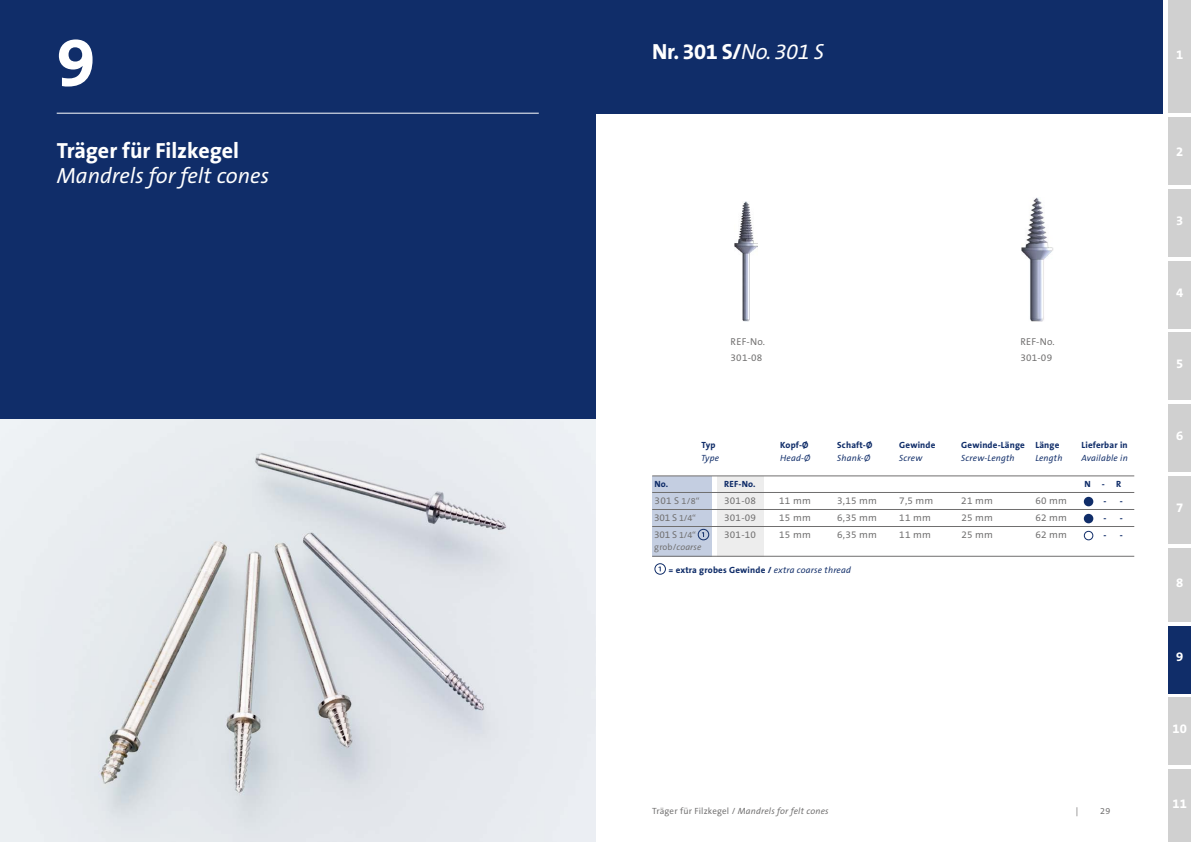
<style>
.page{position:relative;width:1191px;height:842px;background:#fff}
.page>*{position:absolute;margin:0;border:0;box-sizing:border-box;transform-origin:0 0}
.t1{font:700 70px "The Sans Office LF";color:#fff}
.t2{font:700 22px "The Sans Office LF";letter-spacing:-.005em;color:#fff}
.t3{font:italic 22px "The Sans Office LF";color:#fff}
.t4{font:700 13px "The Sans Office LF";color:#fff}
.t5{font:10px "The Sans Office LF";letter-spacing:.02em;color:#706f6f}
.t6{font:700 9px "The Sans Office LF";letter-spacing:.02em;color:#102d69}
.t7{font:italic 9px "The Sans Office LF";letter-spacing:.02em;color:#102d69}
.t8{font:italic 9px "The Sans Office LF";letter-spacing:.02em;color:#706f6f}
.t9{font:9px "The Sans Office LF";color:#706f6f}
.s1{font-weight:400;font-style:italic}
.s2{font-size:9px}
.s3{font-style:normal}
</style>
<div class="page">
<div style="left:1168px;top:0;width:23px;height:113px;background:#d0d0d0"></div>
<div style="left:1168px;top:118px;width:23px;height:67px;background:#d0d0d0"></div>
<div style="left:1168px;top:189px;width:23px;height:68px;background:#d0d0d0"></div>
<div style="left:1168px;top:261px;width:23px;height:67px;background:#d0d0d0"></div>
<div style="left:1168px;top:333px;width:23px;height:67px;background:#d0d0d0"></div>
<div style="left:1168px;top:404px;width:23px;height:68px;background:#d0d0d0"></div>
<div style="left:1168px;top:626px;width:23px;height:67px;background:#102d69"></div>
<div style="left:1168px;top:476px;width:23px;height:67px;background:#d0d0d0"></div>
<div style="left:1168px;top:697px;width:23px;height:68px;background:#d0d0d0"></div>
<div style="left:1168px;top:548px;width:23px;height:73px;background:#d0d0d0"></div>
<div style="left:1168px;top:769px;width:23px;height:73px;background:#d0d0d0"></div>
<div style="left:0;top:0;width:595px;height:420px;background:#102d69"></div>
<hr style="left:57px;top:113px;width:482px;height:1px;background:#fff">
<div style="left:595px;top:0;width:567px;height:113px;background:#102d69"></div>
<img style="left:1021px;top:197px;width:32px;height:124px">
<img style="left:735px;top:202px;width:23px;height:119px">
<div style="left:654px;top:563px;width:12px;height:12px;border:1px solid #102d69;border-radius:50%"></div>
<div style="left:652px;top:476px;width:60px;height:80px;background:#c4cee1"></div>
<div style="left:717px;top:476px;width:47px;height:80px;background:#ededed"></div>
<div style="left:1083px;top:497px;width:10px;height:9px;background:#102d69;border-radius:50%"></div>
<div style="left:1083px;top:514px;width:10px;height:9px;background:#102d69;border-radius:50%"></div>
<div style="left:697px;top:529px;width:12px;height:11px;border:1px solid #102d69;border-radius:50%"></div>
<div style="left:1083px;top:531px;width:10px;height:9px;border:1px solid #102d69;border-radius:50%"></div>
<hr style="left:652px;top:476px;width:482px;height:1px;background:#706f6f">
<hr style="left:652px;top:492px;width:482px;height:1px;background:#706f6f">
<hr style="left:652px;top:509px;width:482px;height:1px;background:#706f6f">
<hr style="left:652px;top:526px;width:482px;height:1px;background:#706f6f">
<hr style="left:652px;top:556px;width:482px;height:1px;background:#706f6f">
<img style="left:0;top:420px;width:595px;height:422px">
<h1 class="t1" style="left:57px;top:17px;width:40px">9</h1>
<h2 class="t2" style="left:57px;top:136px;width:184px">Träger für Filzkegel</h2>
<h2 class="t3" style="left:57px;top:161px;width:214px">Mandrels for felt cones</h2>
<h2 class="t2" style="left:652px;top:37px;width:173px">Nr. 301 S/<span class="s1">No. 301 S</span></h2>
<p class="t5" style="left:730px;top:335px;width:36px">REF-No.</p>
<p class="t5" style="left:1020px;top:335px;width:36px">REF-No.</p>
<p class="t5" style="left:730px;top:352px;width:33px">301-08</p>
<p class="t5" style="left:1020px;top:352px;width:33px">301-09</p>
<p class="t6" style="left:701px;top:440px;width:16px">Typ</p>
<p class="t6" style="left:780px;top:440px;width:30px">Kopf-Ø</p>
<p class="t6" style="left:837px;top:440px;width:37px">Schaft-Ø</p>
<p class="t6" style="left:899px;top:440px;width:38px">Gewinde</p>
<p class="t6" style="left:961px;top:440px;width:100px">Gewinde-Länge Länge</p>
<p class="t6" style="left:1081px;top:440px;width:48px">Lieferbar in</p>
<p class="t7" style="left:701px;top:453px;width:19px">Type</p>
<p class="t7" style="left:780px;top:453px;width:32px">Head-Ø</p>
<p class="t7" style="left:837px;top:453px;width:35px">Shank-Ø</p>
<p class="t7" style="left:899px;top:453px;width:25px">Screw</p>
<p class="t7" style="left:961px;top:453px;width:55px">Screw-Length</p>
<p class="t7" style="left:1035px;top:453px;width:29px">Length</p>
<p class="t7" style="left:1081px;top:453px;width:48px">Available in</p>
<p class="t6" style="left:654px;top:478px;width:15px">No.</p>
<p class="t6" style="left:724px;top:478px;width:33px">REF-No.</p>
<p class="t6" style="left:1084px;top:478px;width:38px">N - R</p>
<p class="t5" style="left:654px;top:494px;width:47px">301 S <span class="s2">1/8“</span></p>
<p class="t5" style="left:724px;top:494px;width:33px">301-08</p>
<p class="t5" style="left:779px;top:494px;width:33px">11 mm</p>
<p class="t5" style="left:837px;top:494px;width:41px">3,15 mm</p>
<p class="t5" style="left:899px;top:494px;width:36px">7,5 mm</p>
<p class="t5" style="left:961px;top:494px;width:33px">21 mm</p>
<p class="t5" style="left:1035px;top:494px;width:33px">60 mm</p>
<p class="t6" style="left:1103px;top:495px;width:21px">- -</p>
<p class="t5" style="left:654px;top:511px;width:43px">301 S <span class="s2">1/4“</span></p>
<p class="t5" style="left:724px;top:511px;width:33px">301-09</p>
<p class="t5" style="left:779px;top:511px;width:33px">15 mm</p>
<p class="t5" style="left:837px;top:511px;width:41px">6,35 mm</p>
<p class="t5" style="left:899px;top:511px;width:33px">11 mm</p>
<p class="t5" style="left:961px;top:511px;width:33px">25 mm</p>
<p class="t5" style="left:1035px;top:511px;width:33px">62 mm</p>
<p class="t6" style="left:1103px;top:512px;width:21px">- -</p>
<p class="t5" style="left:654px;top:528px;width:43px">301 S <span class="s2">1/4“</span></p>
<p class="t5" style="left:724px;top:528px;width:33px">301-10</p>
<p class="t5" style="left:779px;top:528px;width:33px">15 mm</p>
<p class="t5" style="left:837px;top:528px;width:41px">6,35 mm</p>
<p class="t5" style="left:899px;top:528px;width:33px">11 mm</p>
<p class="t5" style="left:961px;top:528px;width:33px">25 mm</p>
<p class="t5" style="left:1035px;top:528px;width:33px">62 mm</p>
<p class="t6" style="left:1103px;top:529px;width:21px">- -</p>
<p class="t8" style="left:654px;top:541px;width:49px"><span class="s3">grob/</span>coarse</p>
<p class="t6" style="left:668px;top:564px;width:184px">= extra grobes Gewinde / <span class="s1">extra coarse thread</span></p>
<p class="t8" style="left:652px;top:805px;width:178px"><span class="s3">Träger für Filzkegel /</span> Mandrels for felt cones</p>
<p class="t9" style="left:1075px;top:805px;width:4px">|</p>
<p class="t9" style="left:1100px;top:805px;width:12px">29</p>
<h3 class="t4" style="left:1176px;top:46px;width:9px">1</h3>
<h3 class="t4" style="left:1176px;top:143px;width:9px">2</h3>
<h3 class="t4" style="left:1176px;top:212px;width:9px">3</h3>
<h3 class="t4" style="left:1176px;top:284px;width:9px">4</h3>
<h3 class="t4" style="left:1176px;top:356px;width:9px">5</h3>
<h3 class="t4" style="left:1176px;top:427px;width:9px">6</h3>
<h3 class="t4" style="left:1176px;top:499px;width:9px">7</h3>
<h3 class="t4" style="left:1176px;top:574px;width:9px">8</h3>
<h3 class="t4" style="left:1176px;top:649px;width:9px">9</h3>
<h3 class="t4" style="left:1172px;top:720px;width:16px">10</h3>
<h3 class="t4" style="left:1172px;top:795px;width:16px">11</h3>
</div>
